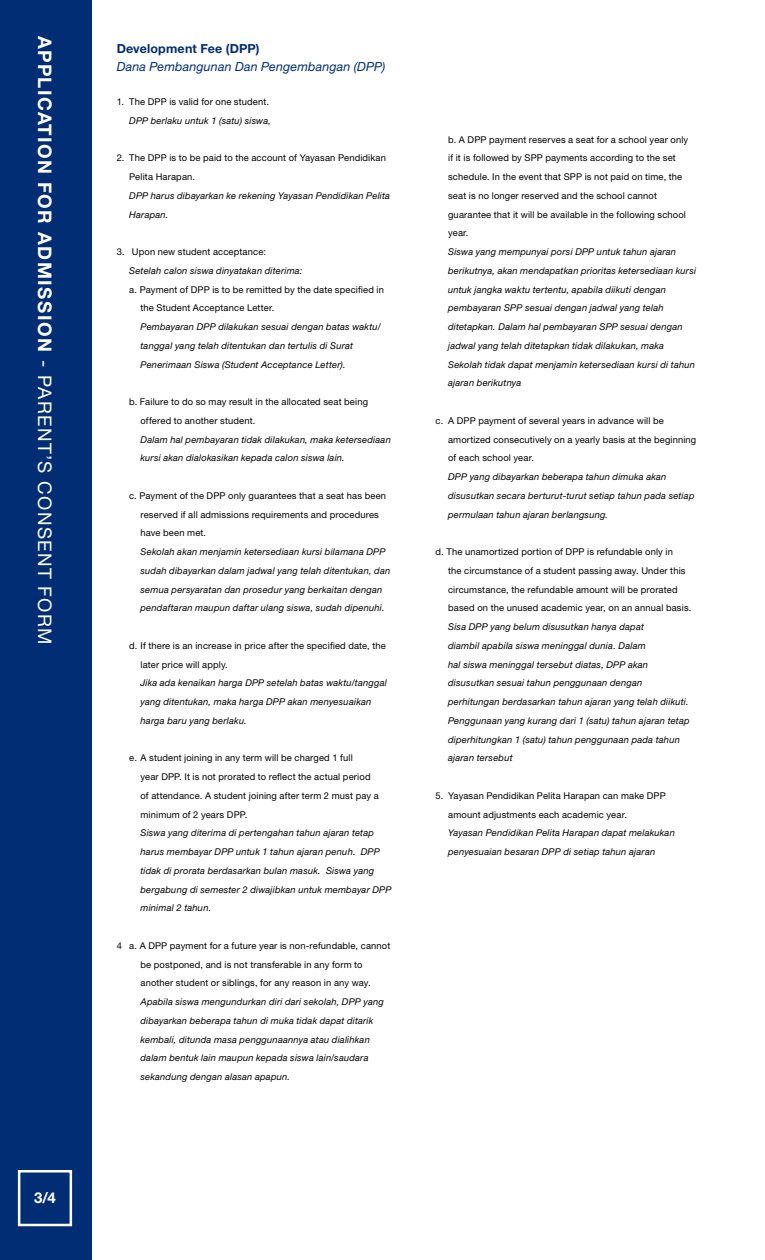
<style>
.page{position:relative;width:765px;height:1260px;background:#fff}
.page>*{position:absolute;margin:0;border:0;box-sizing:border-box;transform-origin:0 0}
.t1{font:700 18.75px "Helvetica Neue LT Std";letter-spacing:.075em;color:#fff}
.t2{font:700 15px "Helvetica Neue LT Std";color:#fff}
.t3{font:italic 12.5px "Helvetica Neue LT Std";letter-spacing:.015em;color:#002d74}
.t4{font:700 12.5px "Helvetica Neue LT Std";letter-spacing:.01em;color:#002d74}
.t5{font:italic 9.38px/18.8px "Helvetica Neue LT Std";letter-spacing:.02em;color:#000}
.t6{font:9.38px/18.8px "Helvetica Neue LT Std";letter-spacing:.015em;color:#000}
.s1{font-weight:400}
</style>
<div class="page">
<div style="left:0;top:0;width:91px;height:1260px;background:#002d74"></div>
<div style="left:18px;top:1170px;width:54px;height:56px;border:2px solid #fff"></div>
<h1 class="t1" style="left:57px;top:36px;width:610px;rotate:90deg">APPLICATION FOR ADMISSION <span class="s1">- PARENT’S CONSENT FORM</span></h1>
<h2 class="t2" style="left:34px;top:1189px;width:23px">3/4</h2>
<h3 class="t4" style="left:117px;top:40px;width:144px">Development Fee (DPP)</h3>
<h3 class="t3" style="left:117px;top:59px;width:270px">Dana Pembangunan Dan Pengembangan (DPP)</h3>
<p class="t6" style="left:117px;top:92px;width:154px">1. The DPP is valid for one student.</p>
<p class="t5" style="left:129px;top:111px;width:143px">DPP berlaku untuk 1 (satu) siswa,</p>
<p class="t6" style="left:129px;top:148px;width:258px;text-indent:-12px">2. The DPP is to be paid to the account of Yayasan Pendidikan<br>Pelita Harapan.</p>
<p class="t5" style="left:129px;top:186px;width:262px">DPP harus dibayarkan ke rekening Yayasan Pendidikan Pelita<br>Harapan.</p>
<p class="t6" style="left:117px;top:242px;width:151px">3. Upon new student acceptance:</p>
<p class="t5" style="left:129px;top:261px;width:175px">Setelah calon siswa dinyatakan diterima:</p>
<p class="t6" style="left:141px;top:280px;width:245px;text-indent:-11px">a. Payment of DPP is to be remitted by the date specified in the Student Acceptance Letter.</p>
<p class="t5" style="left:140px;top:317px;width:242px">Pembayaran DPP dilakukan sesuai dengan batas waktu/ tanggal yang telah ditentukan dan tertulis di Surat<br>Penerimaan Siswa (Student Acceptance Letter).</p>
<p class="t6" style="left:140px;top:392px;width:229px;text-indent:-11px">b. Failure to do so may result in the allocated seat being offered to another student.</p>
<p class="t5" style="left:140px;top:430px;width:252px">Dalam hal pembayaran tidak dilakukan, maka ketersediaan kursi akan dialokasikan kepada calon siswa lain.</p>
<p class="t6" style="left:140px;top:486px;width:247px;text-indent:-11px">c. Payment of the DPP only guarantees that a seat has been reserved if all admissions requirements and procedures have been met.</p>
<p class="t5" style="left:140px;top:542px;width:251px">Sekolah akan menjamin ketersediaan kursi bilamana DPP sudah dibayarkan dalam jadwal yang telah ditentukan, dan semua persyaratan dan prosedur yang berkaitan dengan pendaftaran maupun daftar ulang siswa, sudah dipenuhi.</p>
<p class="t6" style="left:140px;top:636px;width:247px;text-indent:-11px">d. If there is an increase in price after the specified date, the later price will apply.</p>
<p class="t5" style="left:140px;top:673px;width:248px">Jika ada kenaikan harga DPP setelah batas waktu/tanggal yang ditentukan, maka harga DPP akan menyesuaikan harga baru yang berlaku.</p>
<p class="t6" style="left:140px;top:748px;width:240px;text-indent:-11px">e. A student joining in any term will be charged 1 full<br>year DPP. It is not prorated to reflect the actual period of attendance. A student joining after term 2 must pay a minimum of 2 years DPP.</p>
<p class="t5" style="left:140px;top:823px;width:252px">Siswa yang diterima di pertengahan tahun ajaran tetap harus membayar DPP untuk 1 tahun ajaran penuh. DPP tidak di prorata berdasarkan bulan masuk. Siswa yang bergabung di semester 2 diwajibkan untuk membayar DPP minimal 2 tahun.</p>
<p class="t6" style="left:117px;top:936px;width:275px;text-align:center">4 a. A DPP payment for a future year is non-refundable, cannot be postponed, and is not transferable in any form to<br>another student or siblings, for any reason in any way.</p>
<p class="t5" style="left:140px;top:992px;width:245px">Apabila siswa mengundurkan diri dari sekolah, DPP yang dibayarkan beberapa tahun di muka tidak dapat ditarik kembali, ditunda masa penggunaannya atau dialihkan dalam bentuk lain maupun kepada siswa lain/saudara sekandung dengan alasan apapun.</p>
<p class="t6" style="left:448px;top:130px;width:242px">b. A DPP payment reserves a seat for a school year only if it is followed by SPP payments according to the set schedule. In the event that SPP is not paid on time, the seat is no longer reserved and the school cannot guarantee that it will be available in the following school year.</p>
<p class="t5" style="left:448px;top:242px;width:250px">Siswa yang mempunyai porsi DPP untuk tahun ajaran berikutnya, akan mendapatkan prioritas ketersediaan kursi untuk jangka waktu tertentu, apabila diikuti dengan pembayaran SPP sesuai dengan jadwal yang telah ditetapkan. Dalam hal pembayaran SPP sesuai dengan jadwal yang telah ditetapkan tidak dilakukan, maka Sekolah tidak dapat menjamin ketersediaan kursi di tahun ajaran berikutnya</p>
<p class="t6" style="left:448px;top:411px;width:250px;text-indent:-12px">c. A DPP payment of several years in advance will be amortized consecutively on a yearly basis at the beginning of each school year.</p>
<p class="t5" style="left:448px;top:467px;width:248px">DPP yang dibayarkan beberapa tahun dimuka akan disusutkan secara berturut-turut setiap tahun pada setiap permulaan tahun ajaran berlangsung.</p>
<p class="t6" style="left:448px;top:542px;width:245px;text-indent:-12px">d. The unamortized portion of DPP is refundable only in<br>the circumstance of a student passing away. Under this circumstance, the refundable amount will be prorated based on the unused academic year, on an annual basis.</p>
<p class="t5" style="left:448px;top:617px;width:243px">Sisa DPP yang belum disusutkan hanya dapat<br>diambil apabila siswa meninggal dunia. Dalam<br>hal siswa meninggal tersebut diatas, DPP akan disusutkan sesuai tahun penggunaan dengan perhitungan berdasarkan tahun ajaran yang telah diikuti.<br>Penggunaan yang kurang dari 1 (satu) tahun ajaran tetap diperhitungkan 1 (satu) tahun penggunaan pada tahun ajaran tersebut</p>
<p class="t6" style="left:448px;top:786px;width:219px;text-indent:-12px">5. Yayasan Pendidikan Pelita Harapan can make DPP amount adjustments each academic year.</p>
<p class="t5" style="left:448px;top:823px;width:228px">Yayasan Pendidikan Pelita Harapan dapat melakukan penyesuaian besaran DPP di setiap tahun ajaran</p>
</div>
